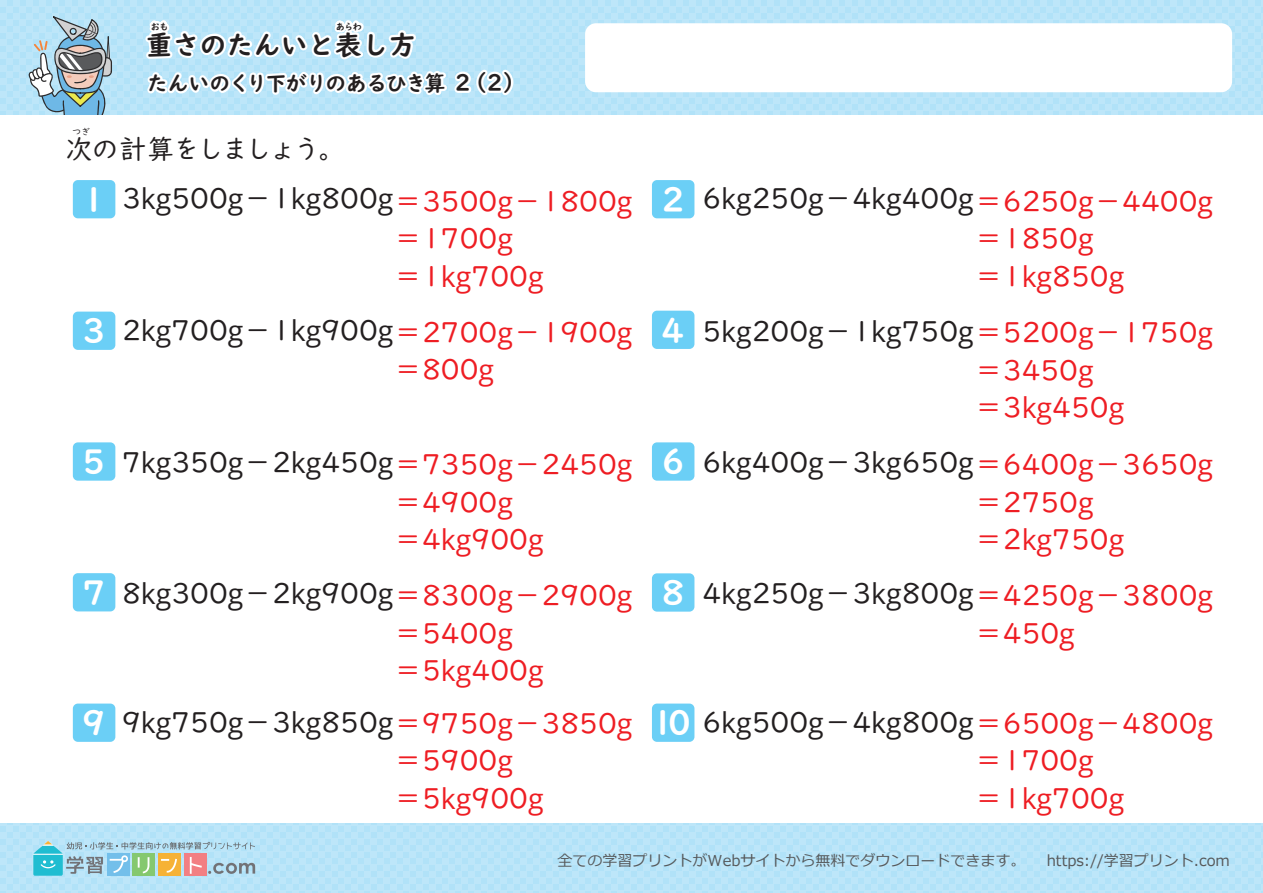
<style>
.page{position:relative;width:1263px;height:893px;background:#fff}
.page>*{position:absolute;margin:0;border:0;box-sizing:border-box;transform-origin:0 0}
.t1{font:33px "UD Digi Kyokasho NP B";color:#fff}
.t2{font:28.5px/37.5px "UD Digi Kyokasho NP R";color:#ee1d23}
.t3{font:28.5px "UD Digi Kyokasho NP R";color:#231f20}
.t4{font:27px "UD Digi Kyokasho NP R";letter-spacing:-.075em;color:#231f20}
.t5{font:27px "UD Digi Kyokasho NP B";color:#231f20}
.t6{font:22.5px "UD Digi Kyokasho NP B";color:#231f20}
.t7{font:21px "UD Digi Kyokasho NP B";letter-spacing:-.05em;color:#231f20}
.t8{font:15px "Meiryo";color:#56595b}
.t9{font:9px "UD Digi Kyokasho NP B";color:#231f20}
.t10{font:9px "UD Digi Kyokasho NP R";color:#231f20}
.s1{font-size:22.5px}
.s2{font-family:"Open Sans"}
.s3{color:#231f20}
.s4{font-family:"Open Sans";color:#231f20}
</style>
<div class="page">
<div style="left:0;top:0;width:1263px;height:114px;background:#bde6f9"></div>
<div style="left:0;top:823px;width:1263px;height:70px;background:#bde6f9"></div>
<div style="left:585px;top:23px;width:647px;height:69px;background:#fff;border-radius:11px"></div>
<svg style="left:33px;top:841px;width:222px;height:35px"></svg>
<svg style="left:28px;top:16px;width:84px;height:98px"></svg>
<div style="left:73px;top:180px;width:42px;height:38px;background:#6bcff6;border-radius:5px"></div>
<div style="left:73px;top:312px;width:42px;height:38px;background:#6bcff6;border-radius:5px"></div>
<div style="left:652px;top:180px;width:42px;height:38px;background:#6bcff6;border-radius:5px"></div>
<div style="left:652px;top:311px;width:42px;height:38px;background:#6bcff6;border-radius:5px"></div>
<div style="left:73px;top:442px;width:42px;height:39px;background:#6bcff6;border-radius:5px"></div>
<div style="left:73px;top:573px;width:42px;height:38px;background:#6bcff6;border-radius:5px"></div>
<div style="left:73px;top:704px;width:42px;height:38px;background:#6bcff6;border-radius:5px"></div>
<div style="left:652px;top:442px;width:42px;height:39px;background:#6bcff6;border-radius:5px"></div>
<div style="left:652px;top:573px;width:42px;height:39px;background:#6bcff6;border-radius:5px"></div>
<div style="left:652px;top:704px;width:42px;height:38px;background:#6bcff6;border-radius:5px"></div>
<svg style="left:143px;top:0;width:374px;height:115px"></svg>
<p class="t9" style="left:151px;top:21px;width:19px">おも</p>
<p class="t9" style="left:336px;top:21px;width:28px">あらわ</p>
<p class="t5" style="left:146px;top:29px;width:271px">重さのたんいと表し方</p>
<p class="t7" style="left:147px;top:71px;width:325px">たんいのくり下がりのあるひき算 <span class="s1">2</span></p>
<p class="t6" style="left:464px;top:69px;width:62px">（2）</p>
<p class="t10" style="left:72px;top:126px;width:19px">つぎ</p>
<p class="t4" style="left:65px;top:133px;width:282px">次の計算をしましょう。</p>
<p class="t1" style="left:82px;top:180px;width:25px">1</p>
<p class="t3" style="left:122px;top:183px;width:273px">3<span class="s2">kg</span>500<span class="s2">g</span>－1<span class="s2">kg</span>800<span class="s2">g</span></p>
<p class="t2" style="left:394px;top:182px;width:240px">＝3500<span class="s2">g</span>－1800<span class="s2">g</span>＝1700<span class="s2">g</span>＝1<span class="s2">kg</span>700<span class="s2">g</span></p>
<p class="t1" style="left:661px;top:180px;width:25px">2</p>
<p class="t3" style="left:702px;top:183px;width:273px">6<span class="s2">kg</span>250<span class="s2">g</span>－4<span class="s2">kg</span>400<span class="s2">g</span></p>
<p class="t2" style="left:974px;top:183px;width:240px">＝6250<span class="s2">g</span>－4400<span class="s2">g</span>＝1850<span class="s2">g</span>＝1<span class="s2">kg</span>850<span class="s2">g</span></p>
<p class="t1" style="left:82px;top:311px;width:25px">3</p>
<p class="t2" style="left:122px;top:314px;width:512px"><span class="s3">2</span><span class="s4">kg</span><span class="s3">700</span><span class="s4">g</span><span class="s3">－1</span><span class="s4">kg</span><span class="s3">900</span><span class="s4">g</span>＝2700<span class="s2">g</span>－1900<span class="s2">g</span></p>
<p class="t1" style="left:661px;top:311px;width:25px">4</p>
<p class="t2" style="left:702px;top:314px;width:512px"><span class="s3">5</span><span class="s4">kg</span><span class="s3">200</span><span class="s4">g</span><span class="s3">－1</span><span class="s4">kg</span><span class="s3">750</span><span class="s4">g</span>＝5200<span class="s2">g</span>－1750<span class="s2">g</span></p>
<p class="t2" style="left:394px;top:351px;width:102px">＝800<span class="s2">g</span></p>
<p class="t2" style="left:974px;top:351px;width:151px">＝3450<span class="s2">g</span>＝3<span class="s2">kg</span>450<span class="s2">g</span></p>
<p class="t1" style="left:82px;top:442px;width:25px">5</p>
<p class="t2" style="left:122px;top:446px;width:512px"><span class="s3">7</span><span class="s4">kg</span><span class="s3">350</span><span class="s4">g</span><span class="s3">－2</span><span class="s4">kg</span><span class="s3">450</span><span class="s4">g</span>＝7350<span class="s2">g</span>－2450<span class="s2">g</span></p>
<p class="t1" style="left:661px;top:442px;width:25px">6</p>
<p class="t2" style="left:702px;top:446px;width:512px"><span class="s3">6</span><span class="s4">kg</span><span class="s3">400</span><span class="s4">g</span><span class="s3">－3</span><span class="s4">kg</span><span class="s3">650</span><span class="s4">g</span>＝6400<span class="s2">g</span>－3650<span class="s2">g</span></p>
<p class="t1" style="left:82px;top:573px;width:25px">7</p>
<p class="t2" style="left:394px;top:483px;width:151px">＝4900<span class="s2">g</span>＝4<span class="s2">kg</span>900<span class="s2">g</span></p>
<p class="t2" style="left:394px;top:577px;width:240px">＝8300<span class="s2">g</span>－2900<span class="s2">g</span>＝5400<span class="s2">g</span>＝5<span class="s2">kg</span>400<span class="s2">g</span></p>
<p class="t3" style="left:122px;top:577px;width:273px">8<span class="s2">kg</span>300<span class="s2">g</span>－2<span class="s2">kg</span>900<span class="s2">g</span></p>
<p class="t1" style="left:661px;top:573px;width:25px">8</p>
<p class="t2" style="left:974px;top:483px;width:151px">＝2750<span class="s2">g</span>＝2<span class="s2">kg</span>750<span class="s2">g</span></p>
<p class="t2" style="left:974px;top:577px;width:240px">＝4250<span class="s2">g</span>－3800<span class="s2">g</span>＝450<span class="s2">g</span></p>
<p class="t3" style="left:702px;top:577px;width:273px">4<span class="s2">kg</span>250<span class="s2">g</span>－3<span class="s2">kg</span>800<span class="s2">g</span></p>
<p class="t1" style="left:82px;top:703px;width:25px">9</p>
<p class="t2" style="left:122px;top:705px;width:512px"><span class="s3">9</span><span class="s4">kg</span><span class="s3">750</span><span class="s4">g</span><span class="s3">－3</span><span class="s4">kg</span><span class="s3">850</span><span class="s4">g</span>＝9750<span class="s2">g</span>－3850<span class="s2">g</span></p>
<p class="t1" style="left:651px;top:703px;width:41px">10</p>
<p class="t2" style="left:702px;top:705px;width:512px"><span class="s3">6</span><span class="s4">kg</span><span class="s3">500</span><span class="s4">g</span><span class="s3">－4</span><span class="s4">kg</span><span class="s3">800</span><span class="s4">g</span>＝6500<span class="s2">g</span>－4800<span class="s2">g</span></p>
<p class="t2" style="left:394px;top:742px;width:151px">＝5900<span class="s2">g</span>＝5<span class="s2">kg</span>900<span class="s2">g</span></p>
<p class="t2" style="left:974px;top:742px;width:151px">＝1700<span class="s2">g</span>＝1<span class="s2">kg</span>700<span class="s2">g</span></p>
<p class="t8" style="left:558px;top:850px;width:469px">全ての学習プリントがWebサイトから無料でダウンロードできます。</p>
<p class="t8" style="left:1047px;top:850px;width:185px">https://学習プリント.com</p>
</div>
